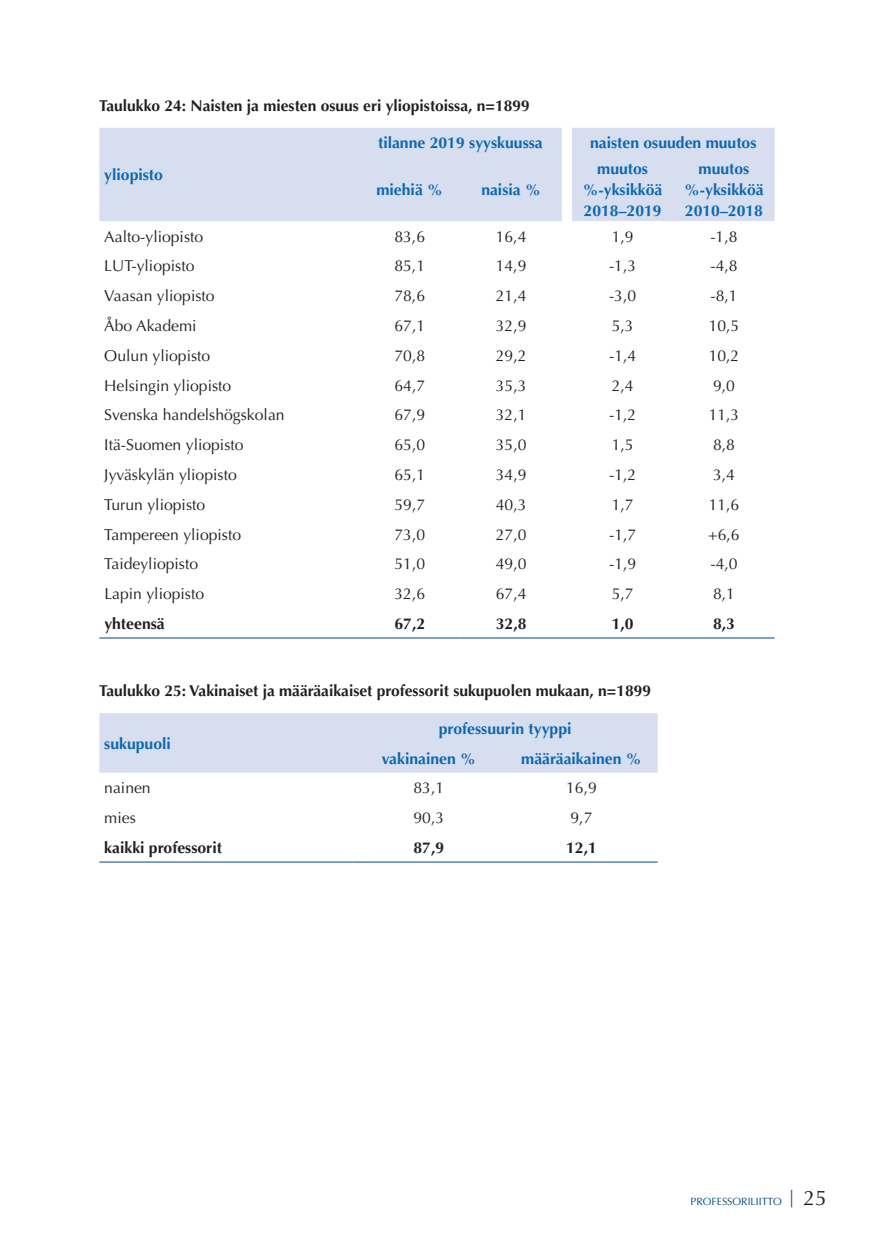
<style>
.page{position:relative;width:874px;height:1241px;background:#fff}
.page>*{position:absolute;margin:0;border:0;box-sizing:border-box;transform-origin:0 0}
.t1{font:15.75px "Optima LT Std";color:#231f20}
.t2{font:700 15.75px "Optima LT Std";color:#231f20}
.t3{font:700 15.75px/21px "Optima LT Std";color:#0c68af;text-align:center}
.t4{font:10.5px "Optima LT Std";color:#01487e}
.s1{font-size:21px;color:#231f20}
</style>
<div class="page">
<div style="left:99px;top:128px;width:675px;height:93px;background:#d6deef"></div>
<hr style="left:99px;top:637px;width:260px;height:1px;background:#01487e">
<hr style="left:359px;top:637px;width:101px;height:1px;background:#01487e">
<hr style="left:460px;top:637px;width:101px;height:1px;background:#01487e">
<hr style="left:571px;top:637px;width:102px;height:1px;background:#01487e">
<hr style="left:673px;top:637px;width:101px;height:1px;background:#01487e">
<div style="left:99px;top:713px;width:558px;height:59px;background:#d6deef"></div>
<hr style="left:99px;top:861px;width:253px;height:1px;background:#01487e">
<hr style="left:352px;top:861px;width:153px;height:1px;background:#01487e">
<hr style="left:505px;top:861px;width:152px;height:1px;background:#01487e">
<p class="t2" style="left:99px;top:96px;width:431px">Taulukko 24: Naisten ja miesten osuus eri yliopistoissa, n=1899</p>
<p class="t3" style="left:104px;top:164px;width:60px">yliopisto</p>
<p class="t3" style="left:378px;top:133px;width:166px">tilanne 2019 syyskuussa</p>
<p class="t3" style="left:589px;top:133px;width:168px">naisten osuuden muutos</p>
<p class="t3" style="left:376px;top:179px;width:68px">miehiä %</p>
<p class="t3" style="left:481px;top:179px;width:61px">naisia %</p>
<p class="t3" style="left:582px;top:158px;width:81px">muutos %-yksikköä<br>2018–2019</p>
<p class="t3" style="left:683px;top:158px;width:81px">muutos %-yksikköä<br>2010–2018</p>
<p class="t1" style="left:104px;top:227px;width:100px">Aalto-yliopisto</p>
<p class="t1" style="left:394px;top:227px;width:32px">83,6</p>
<p class="t1" style="left:495px;top:227px;width:32px">16,4</p>
<p class="t1" style="left:611px;top:227px;width:23px">1,9</p>
<p class="t1" style="left:710px;top:227px;width:29px">-1,8</p>
<p class="t1" style="left:104px;top:257px;width:92px">LUT-yliopisto</p>
<p class="t1" style="left:394px;top:257px;width:32px">85,1</p>
<p class="t1" style="left:495px;top:257px;width:32px">14,9</p>
<p class="t1" style="left:608px;top:257px;width:29px">-1,3</p>
<p class="t1" style="left:710px;top:257px;width:29px">-4,8</p>
<p class="t1" style="left:104px;top:287px;width:112px">Vaasan yliopisto</p>
<p class="t1" style="left:394px;top:287px;width:32px">78,6</p>
<p class="t1" style="left:495px;top:287px;width:32px">21,4</p>
<p class="t1" style="left:608px;top:287px;width:29px">-3,0</p>
<p class="t1" style="left:710px;top:287px;width:29px">-8,1</p>
<p class="t1" style="left:104px;top:316px;width:94px">Åbo Akademi</p>
<p class="t1" style="left:394px;top:316px;width:32px">67,1</p>
<p class="t1" style="left:495px;top:316px;width:32px">32,9</p>
<p class="t1" style="left:611px;top:316px;width:23px">5,3</p>
<p class="t1" style="left:708px;top:316px;width:32px">10,5</p>
<p class="t1" style="left:104px;top:346px;width:107px">Oulun yliopisto</p>
<p class="t1" style="left:394px;top:346px;width:32px">70,8</p>
<p class="t1" style="left:495px;top:346px;width:32px">29,2</p>
<p class="t1" style="left:608px;top:346px;width:29px">-1,4</p>
<p class="t1" style="left:708px;top:346px;width:32px">10,2</p>
<p class="t1" style="left:104px;top:376px;width:128px">Helsingin yliopisto</p>
<p class="t1" style="left:394px;top:376px;width:32px">64,7</p>
<p class="t1" style="left:495px;top:376px;width:32px">35,3</p>
<p class="t1" style="left:611px;top:376px;width:23px">2,4</p>
<p class="t1" style="left:712px;top:376px;width:23px">9,0</p>
<p class="t1" style="left:104px;top:406px;width:182px">Svenska handelshögskolan</p>
<p class="t1" style="left:394px;top:406px;width:32px">67,9</p>
<p class="t1" style="left:495px;top:406px;width:32px">32,1</p>
<p class="t1" style="left:608px;top:406px;width:29px">-1,2</p>
<p class="t1" style="left:708px;top:406px;width:32px">11,3</p>
<p class="t1" style="left:104px;top:435px;width:141px">Itä-Suomen yliopisto</p>
<p class="t1" style="left:394px;top:435px;width:32px">65,0</p>
<p class="t1" style="left:495px;top:435px;width:32px">35,0</p>
<p class="t1" style="left:611px;top:435px;width:23px">1,5</p>
<p class="t1" style="left:712px;top:435px;width:23px">8,8</p>
<p class="t1" style="left:104px;top:465px;width:134px">Jyväskylän yliopisto</p>
<p class="t1" style="left:394px;top:465px;width:32px">65,1</p>
<p class="t1" style="left:495px;top:465px;width:32px">34,9</p>
<p class="t1" style="left:608px;top:465px;width:29px">-1,2</p>
<p class="t1" style="left:712px;top:465px;width:23px">3,4</p>
<p class="t1" style="left:104px;top:495px;width:102px">Turun yliopisto</p>
<p class="t1" style="left:394px;top:495px;width:32px">59,7</p>
<p class="t1" style="left:495px;top:495px;width:32px">40,3</p>
<p class="t1" style="left:611px;top:495px;width:23px">1,7</p>
<p class="t1" style="left:708px;top:495px;width:32px">11,6</p>
<p class="t1" style="left:104px;top:525px;width:138px">Tampereen yliopisto</p>
<p class="t1" style="left:394px;top:525px;width:32px">73,0</p>
<p class="t1" style="left:495px;top:525px;width:32px">27,0</p>
<p class="t1" style="left:608px;top:525px;width:29px">-1,7</p>
<p class="t1" style="left:708px;top:525px;width:33px">+6,6</p>
<p class="t1" style="left:104px;top:554px;width:95px">Taideyliopisto</p>
<p class="t1" style="left:394px;top:554px;width:32px">51,0</p>
<p class="t1" style="left:495px;top:554px;width:32px">49,0</p>
<p class="t1" style="left:608px;top:554px;width:29px">-1,9</p>
<p class="t1" style="left:710px;top:554px;width:29px">-4,0</p>
<p class="t1" style="left:104px;top:584px;width:101px">Lapin yliopisto</p>
<p class="t1" style="left:394px;top:584px;width:32px">32,6</p>
<p class="t1" style="left:495px;top:584px;width:32px">67,4</p>
<p class="t1" style="left:611px;top:584px;width:23px">5,7</p>
<p class="t1" style="left:712px;top:584px;width:23px">8,1</p>
<p class="t2" style="left:104px;top:614px;width:62px">yhteensä</p>
<p class="t2" style="left:394px;top:614px;width:32px">67,2</p>
<p class="t2" style="left:495px;top:614px;width:32px">32,8</p>
<p class="t2" style="left:611px;top:614px;width:23px">1,0</p>
<p class="t2" style="left:712px;top:614px;width:23px">8,3</p>
<p class="t2" style="left:99px;top:681px;width:553px">Taulukko 25: Vakinaiset ja määräaikaiset professorit sukupuolen mukaan, n=1899</p>
<p class="t3" style="left:104px;top:733px;width:68px">sukupuoli</p>
<p class="t3" style="left:381px;top:713px;width:191px;line-height:29.8px;text-align:left;text-indent:57px">professuurin tyyppi vakinainen %</p>
<p class="t3" style="left:521px;top:747px;width:122px">määräaikainen %</p>
<p class="t1" style="left:104px;top:778px;width:48px">nainen</p>
<p class="t1" style="left:413px;top:778px;width:32px">83,1</p>
<p class="t1" style="left:566px;top:778px;width:32px">16,9</p>
<p class="t1" style="left:104px;top:808px;width:33px">mies</p>
<p class="t1" style="left:413px;top:808px;width:32px">90,3</p>
<p class="t1" style="left:570px;top:808px;width:23px">9,7</p>
<p class="t2" style="left:104px;top:838px;width:119px">kaikki professorit</p>
<p class="t2" style="left:413px;top:838px;width:32px">87,9</p>
<p class="t2" style="left:566px;top:838px;width:32px">12,1</p>
<p class="t4" style="left:690px;top:1195px;width:138px">PROFESSORILIITTO <sup>|</sup> <span class="s1">25</span></p>
</div>
